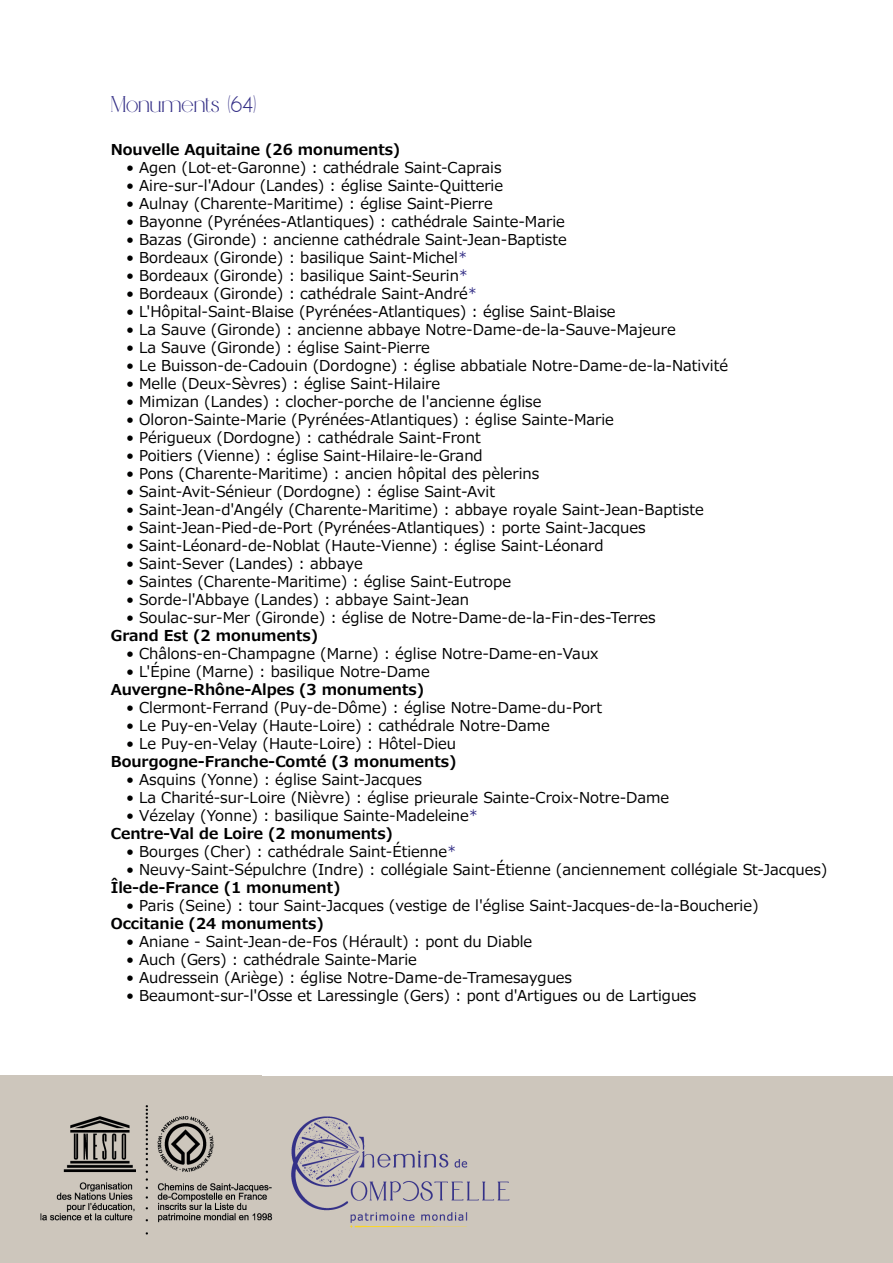
<style>
.page{position:relative;width:893px;height:1263px;background:#fff}
.page>*{position:absolute;margin:0;border:0;box-sizing:border-box;transform-origin:0 0}
.t1{font:21px "Medhurst";color:#353087}
.t2{font:15px/18px "Meiryo UI";color:#000001}
.t3{font:700 15px "Meiryo UI";color:#000001}
.s1{color:#353087}
.s2{font-weight:700}
</style>
<div class="page">
<img style="left:0;top:1076px;width:893px;height:187px">
<h1 class="t1" style="left:111px;top:92px;width:147px">Monuments (64)</h1>
<p class="t3" style="left:111px;top:139px;width:291px">Nouvelle Aquitaine (26 monuments)</p>
<p class="t2" style="left:126px;top:159px;width:377px">• Agen (Lot-et-Garonne) : cathédrale Saint-Caprais</p>
<p class="t2" style="left:126px;top:177px;width:379px">• Aire-sur-l'Adour (Landes) : église Sainte-Quitterie</p>
<p class="t2" style="left:126px;top:195px;width:368px">• Aulnay (Charente-Maritime) : église Saint-Pierre</p>
<p class="t2" style="left:126px;top:213px;width:440px">• Bayonne (Pyrénées-Atlantiques) : cathédrale Sainte-Marie</p>
<p class="t2" style="left:126px;top:231px;width:442px">• Bazas (Gironde) : ancienne cathédrale Saint-Jean-Baptiste</p>
<p class="t2" style="left:126px;top:249px;width:343px">• Bordeaux (Gironde) : basilique Saint-Michel<span class="s1">*</span></p>
<p class="t2" style="left:126px;top:267px;width:344px">• Bordeaux (Gironde) : basilique Saint-Seurin<span class="s1">*</span></p>
<p class="t2" style="left:126px;top:285px;width:353px">• Bordeaux (Gironde) : cathédrale Saint-André<span class="s1">*</span></p>
<p class="t2" style="left:126px;top:303px;width:491px">• L'Hôpital-Saint-Blaise (Pyrénées-Atlantiques) : église Saint-Blaise</p>
<p class="t2" style="left:126px;top:321px;width:551px">• La Sauve (Gironde) : ancienne abbaye Notre-Dame-de-la-Sauve-Majeure</p>
<p class="t2" style="left:126px;top:339px;width:305px">• La Sauve (Gironde) : église Saint-Pierre</p>
<p class="t2" style="left:126px;top:357px;width:604px">• Le Buisson-de-Cadouin (Dordogne) : église abbatiale Notre-Dame-de-la-Nativité</p>
<p class="t2" style="left:126px;top:375px;width:315px">• Melle (Deux-Sèvres) : église Saint-Hilaire</p>
<p class="t2" style="left:126px;top:393px;width:417px">• Mimizan (Landes) : clocher-porche de l'ancienne église</p>
<p class="t2" style="left:126px;top:411px;width:489px">• Oloron-Sainte-Marie (Pyrénées-Atlantiques) : église Sainte-Marie</p>
<p class="t2" style="left:126px;top:429px;width:356px">• Périgueux (Dordogne) : cathédrale Saint-Front</p>
<p class="t2" style="left:126px;top:447px;width:358px">• Poitiers (Vienne) : église Saint-Hilaire-le-Grand</p>
<p class="t2" style="left:126px;top:465px;width:415px">• Pons (Charente-Maritime) : ancien hôpital des pèlerins</p>
<p class="t2" style="left:126px;top:483px;width:370px">• Saint-Avit-Sénieur (Dordogne) : église Saint-Avit</p>
<p class="t2" style="left:126px;top:501px;width:579px">• Saint-Jean-d'Angély (Charente-Maritime) : abbaye royale Saint-Jean-Baptiste</p>
<p class="t2" style="left:126px;top:519px;width:521px">• Saint-Jean-Pied-de-Port (Pyrénées-Atlantiques) : porte Saint-Jacques</p>
<p class="t2" style="left:126px;top:537px;width:479px">• Saint-Léonard-de-Noblat (Haute-Vienne) : église Saint-Léonard</p>
<p class="t2" style="left:126px;top:555px;width:238px">• Saint-Sever (Landes) : abbaye</p>
<p class="t2" style="left:126px;top:573px;width:386px">• Saintes (Charente-Maritime) : église Saint-Eutrope</p>
<p class="t2" style="left:126px;top:591px;width:345px">• Sorde-l'Abbaye (Landes) : abbaye Saint-Jean</p>
<p class="t2" style="left:126px;top:609px;width:531px">• Soulac-sur-Mer (Gironde) : église de Notre-Dame-de-la-Fin-des-Terres</p>
<p class="t3" style="left:111px;top:625px;width:209px">Grand Est (2 monuments)</p>
<p class="t2" style="left:126px;top:645px;width:474px">• Châlons-en-Champagne (Marne) : église Notre-Dame-en-Vaux</p>
<p class="t2" style="left:126px;top:663px;width:305px">• L'Épine (Marne) : basilique Notre-Dame</p>
<p class="t3" style="left:111px;top:679px;width:315px">Auvergne-Rhône-Alpes (3 monuments)</p>
<p class="t2" style="left:126px;top:699px;width:477px">• Clermont-Ferrand (Puy-de-Dôme) : église Notre-Dame-du-Port</p>
<p class="t2" style="left:126px;top:717px;width:425px">• Le Puy-en-Velay (Haute-Loire) : cathédrale Notre-Dame</p>
<p class="t2" style="left:126px;top:735px;width:332px">• Le Puy-en-Velay (Haute-Loire) : Hôtel-Dieu</p>
<p class="t3" style="left:111px;top:751px;width:347px">Bourgogne-Franche-Comté (3 monuments)</p>
<p class="t2" style="left:126px;top:771px;width:297px">• Asquins (Yonne) : église Saint-Jacques</p>
<p class="t2" style="left:126px;top:789px;width:545px">• La Charité-sur-Loire (Nièvre) : église prieurale Sainte-Croix-Notre-Dame</p>
<p class="t2" style="left:111px;top:807px;width:369px;text-indent:15px">• Vézelay (Yonne) : basilique Sainte-Madeleine<span class="s1">*<br></span><span class="s2">Centre-Val de Loire (2 monuments)</span></p>
<p class="t2" style="left:126px;top:843px;width:332px">• Bourges (Cher) : cathédrale Saint-Étienne<span class="s1">*</span></p>
<p class="t2" style="left:126px;top:861px;width:703px">• Neuvy-Saint-Sépulchre (Indre) : collégiale Saint-Étienne (anciennement collégiale St-Jacques)</p>
<p class="t3" style="left:111px;top:877px;width:231px">Île-de-France (1 monument)</p>
<p class="t2" style="left:126px;top:897px;width:634px">• Paris (Seine) : tour Saint-Jacques (vestige de l'église Saint-Jacques-de-la-Boucherie)</p>
<p class="t3" style="left:111px;top:913px;width:214px">Occitanie (24 monuments)</p>
<p class="t2" style="left:126px;top:933px;width:408px">• Aniane - Saint-Jean-de-Fos (Hérault) : pont du Diable</p>
<p class="t2" style="left:126px;top:951px;width:292px">• Auch (Gers) : cathédrale Sainte-Marie</p>
<p class="t2" style="left:126px;top:969px;width:448px">• Audressein (Ariège) : église Notre-Dame-de-Tramesaygues</p>
<p class="t2" style="left:126px;top:987px;width:572px">• Beaumont-sur-l'Osse et Laressingle (Gers) : pont d'Artigues ou de Lartigues</p>
</div>
